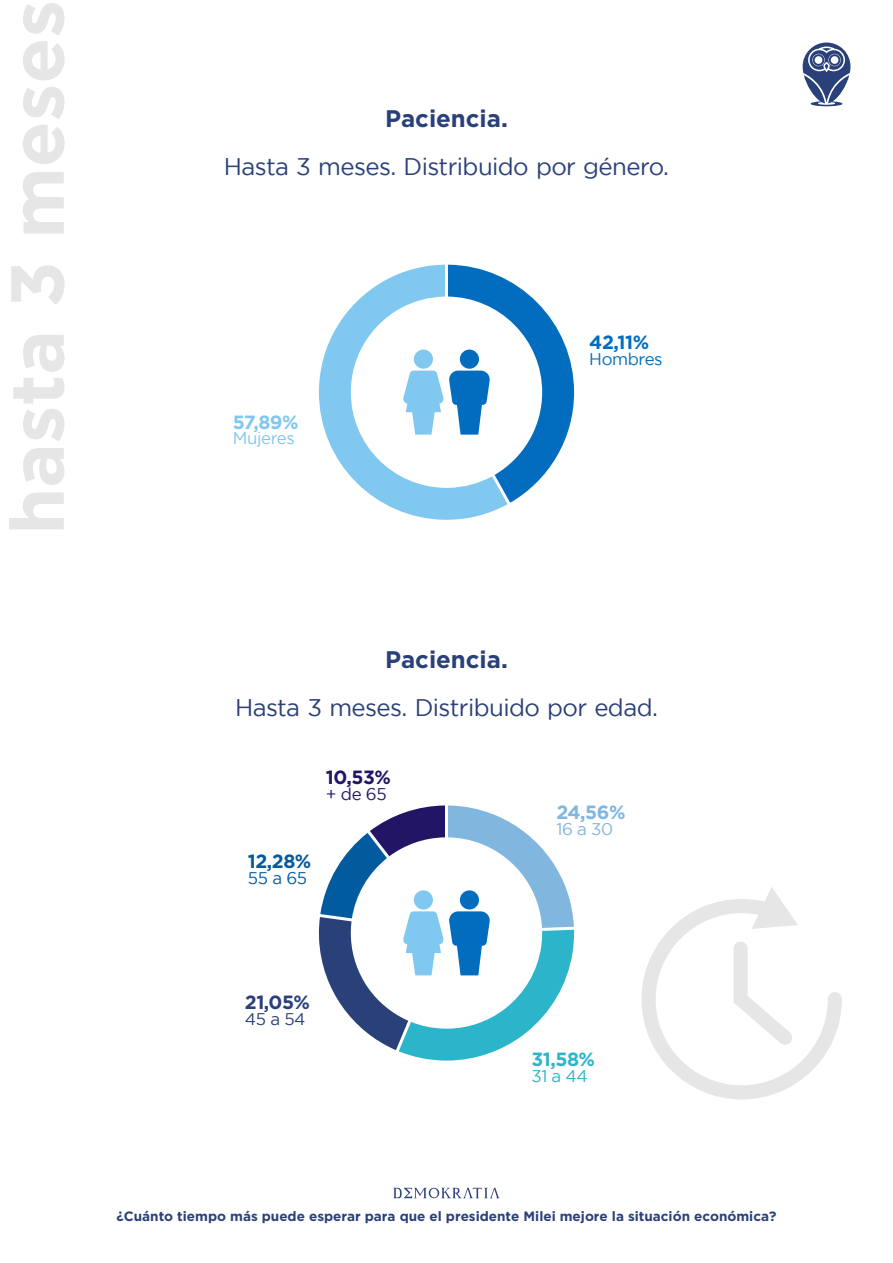
<style>
.page{position:relative;width:893px;height:1263px;background:#fff}
.page>*{position:absolute;margin:0;border:0;box-sizing:border-box;transform-origin:0 0}
.t1{font:700 75px "Gotham";color:#e6e6e6}
.t2{font:24px "Gotham";letter-spacing:-.025em;color:#2a4079}
.t3{font:700 24px "Gotham";color:#2a4079}
.t4{font:700 19.2px "Gotham";color:#026dbf}
.t5{font:700 19.2px "Gotham";color:#80c8f0}
.t6{font:700 19.2px "Gotham";color:#81b6df}
.t7{font:700 19.2px "Gotham";color:#2cb5ca}
.t8{font:700 19.2px "Gotham";color:#2a4079}
.t9{font:700 19.2px "Gotham";color:#025b9f}
.t10{font:700 19.2px "Gotham";color:#231565}
.t11{font:16.8px "Gotham";letter-spacing:-.025em;color:#026dbf}
.t12{font:16.8px "Gotham";letter-spacing:-.025em;color:#80c8f0}
.t13{font:16.8px "Gotham";color:#81b6df}
.t14{font:16.8px "Gotham";color:#2cb5ca}
.t15{font:16.8px "Gotham";color:#2a4079}
.t16{font:16.8px "Gotham";color:#025b9f}
.t17{font:16.8px "Gotham";color:#231565}
.t18{font:700 13.5px "Gotham";color:#2a4079}
</style>
<div class="page">
<svg style="left:393px;top:1188px;width:107px;height:10px"></svg>
<svg style="left:641px;top:887px;width:201px;height:212px"></svg>
<svg style="left:803px;top:43px;width:47px;height:63px"></svg>
<svg style="left:508px;top:280px;width:66px;height:223px"></svg>
<svg style="left:319px;top:265px;width:189px;height:255px"></svg>
<svg style="left:319px;top:805px;width:255px;height:255px"></svg>
<h1 class="t1" style="left:-6px;top:534px;width:536px;rotate:-90deg">hasta 3 meses</h1>
<h2 class="t3" style="left:385px;top:104px;width:124px">Paciencia.</h2>
<h2 class="t2" style="left:224px;top:153px;width:447px">Hasta 3 meses. Distribuido por género.</h2>
<h3 class="t5" style="left:233px;top:411px;width:67px">57,89%</h3>
<p class="t12" style="left:233px;top:429px;width:63px">Mujeres</p>
<h3 class="t4" style="left:589px;top:331px;width:61px">42,11%</h3>
<p class="t11" style="left:589px;top:349px;width:75px">Hombres</p>
<h2 class="t3" style="left:385px;top:645px;width:124px">Paciencia.</h2>
<h2 class="t2" style="left:235px;top:694px;width:424px">Hasta 3 meses. Distribuido por edad.</h2>
<h3 class="t10" style="left:326px;top:766px;width:67px">10,53%</h3>
<p class="t17" style="left:326px;top:784px;width:62px">+ de 65</p>
<h3 class="t9" style="left:248px;top:850px;width:65px">12,28%</h3>
<p class="t16" style="left:248px;top:868px;width:61px">55 a 65</p>
<h3 class="t8" style="left:245px;top:991px;width:67px">21,05%</h3>
<p class="t15" style="left:245px;top:1009px;width:62px">45 a 54</p>
<h3 class="t6" style="left:556px;top:801px;width:71px">24,56%</h3>
<p class="t13" style="left:556px;top:820px;width:58px">16 a 30</p>
<h3 class="t7" style="left:531px;top:1048px;width:65px">31,58%</h3>
<p class="t14" style="left:531px;top:1066px;width:58px">31 a 44</p>
<p class="t18" style="left:117px;top:1208px;width:661px">¿Cuánto tiempo más puede esperar para que el presidente Milei mejore la situación económica?</p>
</div>
